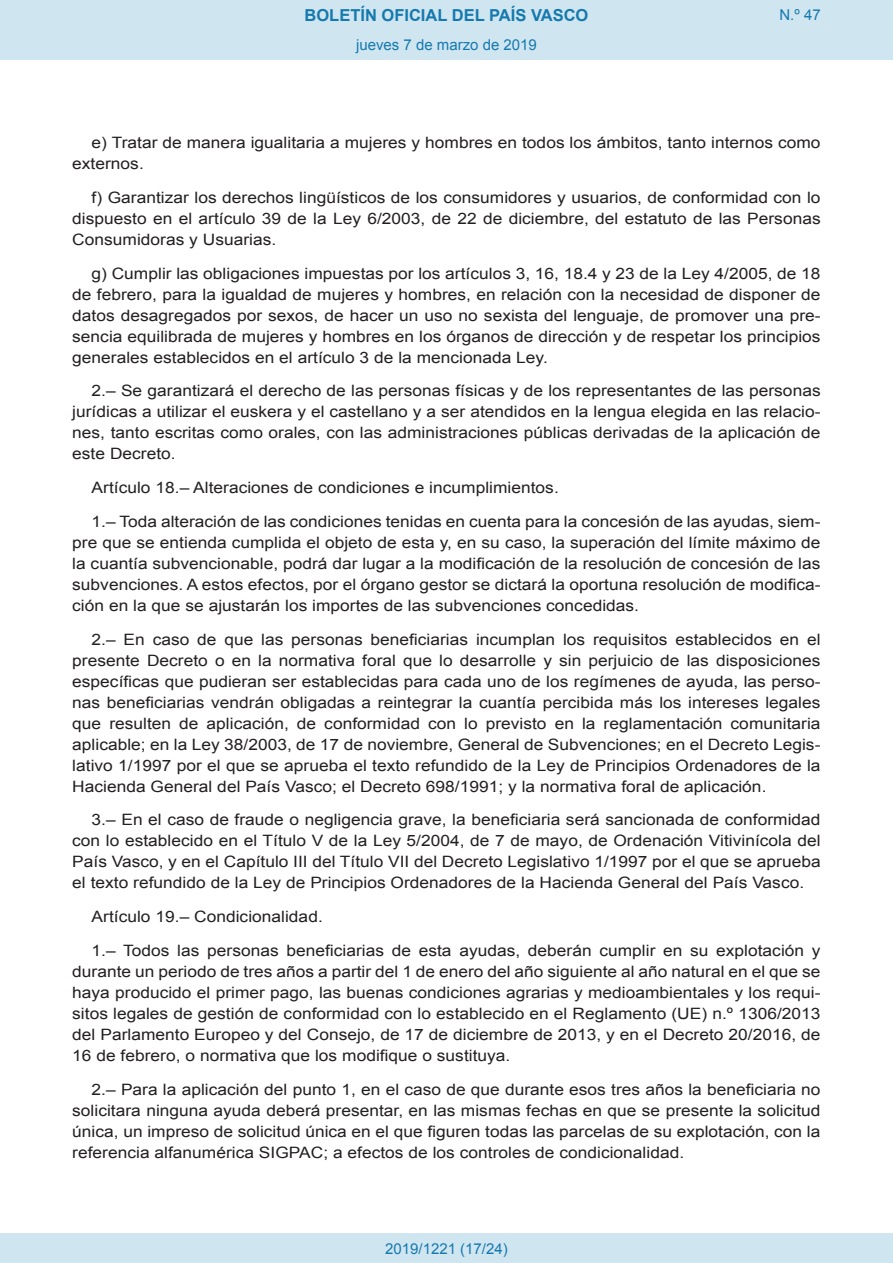
<style>
.page{position:relative;width:893px;height:1263px;background:#fff}
.page>*{position:absolute;margin:0;border:0;box-sizing:border-box;transform-origin:0 0}
.t1{font:700 16.5px "Arial";color:#1679ae}
.BOPVDetalle{font:15.6px/21px "Arial";color:#231f20;text-align:justify;scale:1.11 1}
.Paginacion_Centro{font:15px "Arial";color:#1679ae}
</style>
<div class="page">
<div style="left:0;top:0;width:893px;height:60px;background:#cfe6f1"></div>
<div style="left:0;top:1233px;width:893px;height:30px;background:#cfe6f1"></div>
<p class="t1" style="left:305px;top:4px;width:285px">BOLETÍN OFICIAL DEL PAÍS VASCO</p>
<p class="Paginacion_Centro" style="left:356px;top:35px;width:182px">jueves 7 de marzo de 2019</p>
<p class="Paginacion_Centro" style="left:779px;top:5px;width:43px">N.º 47</p>
<p class="BOPVDetalle" style="left:72px;top:132px;width:676px;text-indent:19px">e) Tratar de manera igualitaria a mujeres y hombres en todos los ámbitos, tanto internos como externos.</p>
<p class="BOPVDetalle" style="left:72px;top:187px;width:676px;text-indent:19px">f) Garantizar los derechos lingüísticos de los consumidores y usuarios, de conformidad con lo dispuesto en el artículo 39 de la Ley 6/2003, de 22 de diciembre, del estatuto de las Personas Consumidoras y Usuarias.</p>
<p class="BOPVDetalle" style="left:72px;top:263px;width:676px;text-indent:19px">g) Cumplir las obligaciones impuestas por los artículos 3, 16, 18.4 y 23 de la Ley 4/2005, de 18 de febrero, para la igualdad de mujeres y hombres, en relación con la necesidad de disponer de datos desagregados por sexos, de hacer un uso no sexista del lenguaje, de promover una pre&shy;sencia equilibrada de mujeres y hombres en los órganos de dirección y de respetar los principios generales establecidos en el artículo 3 de la mencionada Ley.</p>
<p class="BOPVDetalle" style="left:72px;top:381px;width:676px;text-indent:19px">2.– Se garantizará el derecho de las personas físicas y de los representantes de las personas jurídicas a utilizar el euskera y el castellano y a ser atendidos en la lengua elegida en las relacio&shy;nes, tanto escritas como orales, con las administraciones públicas derivadas de la aplicación de este Decreto.</p>
<p class="BOPVDetalle" style="left:92px;top:477px;width:422px">Artículo 18.– Alteraciones de condiciones e incumplimientos.</p>
<p class="BOPVDetalle" style="left:72px;top:511px;width:676px;text-indent:19px">1.– Toda alteración de las condiciones tenidas en cuenta para la concesión de las ayudas, siem&shy;pre que se entienda cumplida el objeto de esta y, en su caso, la superación del límite máximo de la cuantía subvencionable, podrá dar lugar a la modificación de la resolución de concesión de las subvenciones. A estos efectos, por el órgano gestor se dictará la oportuna resolución de modifica&shy;ción en la que se ajustarán los importes de las subvenciones concedidas.</p>
<p class="BOPVDetalle" style="left:72px;top:629px;width:676px;text-indent:19px">2.– En caso de que las personas beneficiarias incumplan los requisitos establecidos en el presente Decreto o en la normativa foral que lo desarrolle y sin perjuicio de las disposiciones específicas que pudieran ser establecidas para cada uno de los regímenes de ayuda, las perso&shy;nas beneficiarias vendrán obligadas a reintegrar la cuantía percibida más los intereses legales que resulten de aplicación, de conformidad con lo previsto en la reglamentación comunitaria aplicable; en la Ley 38/2003, de 17 de noviembre, General de Subvenciones; en el Decreto Legis&shy;lativo 1/1997 por el que se aprueba el texto refundido de la Ley de Principios Ordenadores de la Hacienda General del País Vasco; el Decreto 698/1991; y la normativa foral de aplicación.</p>
<p class="BOPVDetalle" style="left:72px;top:810px;width:676px;text-indent:19px">3.– En el caso de fraude o negligencia grave, la beneficiaria será sancionada de conformidad con lo establecido en el Título V de la Ley 5/2004, de 7 de mayo, de Ordenación Vitivinícola del País Vasco, y en el Capítulo III del Título VII del Decreto Legislativo 1/1997 por el que se aprueba el texto refundido de la Ley de Principios Ordenadores de la Hacienda General del País Vasco.</p>
<p class="BOPVDetalle" style="left:92px;top:906px;width:210px">Artículo 19.– Condicionalidad.</p>
<p class="BOPVDetalle" style="left:72px;top:940px;width:676px;text-indent:19px">1.– Todos las personas beneficiarias de esta ayudas, deberán cumplir en su explotación y durante un periodo de tres años a partir del 1 de enero del año siguiente al año natural en el que se haya producido el primer pago, las buenas condiciones agrarias y medioambientales y los requi&shy;sitos legales de gestión de conformidad con lo establecido en el Reglamento (UE) n.º 1306/2013 del Parlamento Europeo y del Consejo, de 17 de diciembre de 2013, y en el Decreto 20/2016, de 16 de febrero, o normativa que los modifique o sustituya.</p>
<p class="BOPVDetalle" style="left:72px;top:1079px;width:676px;text-indent:19px">2.– Para la aplicación del punto 1, en el caso de que durante esos tres años la beneficiaria no solicitara ninguna ayuda deberá presentar, en las mismas fechas en que se presente la solicitud única, un impreso de solicitud única en el que figuren todas las parcelas de su explotación, con la referencia alfanumérica SIGPAC; a efectos de los controles de condicionalidad.</p>
<p class="Paginacion_Centro" style="left:385px;top:1238px;width:124px">2019/1221 (17/24)</p>
</div>
